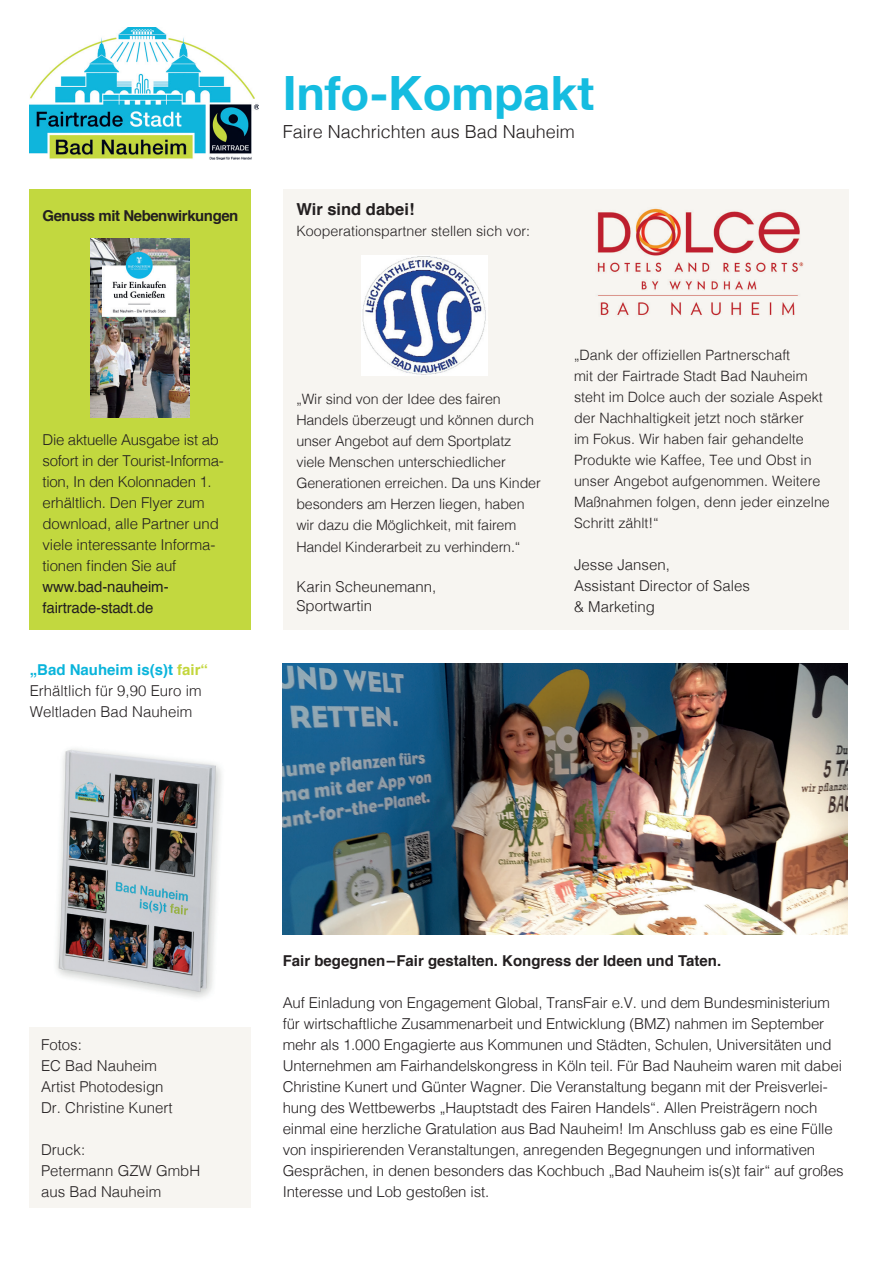
<style>
.page{position:relative;width:893px;height:1263px;background:#fff}
.page>*{position:absolute;margin:0;border:0;box-sizing:border-box;transform-origin:0 0}
.t1{font:700 47.25px "Helvetica Neue";color:#15bce0}
.t2{font:300 18px "Helvetica";color:#231f20}
.t3{font:700 16.5px "Helvetica";color:#231f20}
.t4{font:300 15px/21px "Helvetica";letter-spacing:-.01em;color:#231f20}
.t5{font:700 15px "Helvetica";color:#231f20}
.t6{font:15px/21px "Helvetica";letter-spacing:-.01em;color:#231f20}
.t7{font:700 15px "Helvetica";letter-spacing:-.03em;color:#231f20}
.t8{font:300 14.25px/21px "Helvetica";color:#231f20}
.s1{font-weight:700;color:#09b4db}
.s2{font-weight:700;color:#c3d63c}
</style>
<div class="page">
<img style="left:30px;top:28px;width:228px;height:132px">
<div style="left:30px;top:189px;width:221px;height:440px;background:#c2d83f"></div>
<div style="left:283px;top:189px;width:565px;height:440px;background:#f7f5f1"></div>
<img style="left:362px;top:255px;width:125px;height:121px">
<img style="left:597px;top:208px;width:207px;height:108px">
<img style="left:282px;top:663px;width:566px;height:271px">
<div style="left:30px;top:1027px;width:221px;height:180px;background:#f7f5f1"></div>
<img style="left:91px;top:239px;width:99px;height:178px">
<img style="left:56px;top:749px;width:166px;height:249px">
<p class="t7" style="left:43px;top:204px;width:197px">Genuss mit Nebenwirkungen</p>
<p class="t4" style="left:43px;top:428px;width:183px">Die aktuelle Ausgabe ist ab sofort in der Tourist-Informa&shy;tion, In den Kolonnaden 1. erhältlich. Den Flyer zum download, alle Partner und viele interessante Informa&shy;tionen finden Sie auf</p>
<p class="t6" style="left:43px;top:577px;width:128px">www.bad-nauheim&shy;fairtrade-stadt.de</p>
<p class="t4" style="left:30px;top:658px;width:180px"><span class="s1">„Bad Nauheim is(s)t</span> <span class="s2">fair“<br></span>Erhältlich für 9,90 Euro im<br>Weltladen Bad Nauheim</p>
<h1 class="t1" style="left:283px;top:56px;width:313px">Info-Kompakt</h1>
<p class="t2" style="left:283px;top:117px;width:294px">Faire Nachrichten aus Bad Nauheim</p>
<p class="t3" style="left:296px;top:196px;width:120px">Wir sind dabei!</p>
<p class="t8" style="left:296px;top:220px;width:235px">Kooperationspartner stellen sich vor:</p>
<p class="t8" style="left:296px;top:388px;width:246px">„Wir sind von der Idee des fairen Handels überzeugt und können durch unser Angebot auf dem Sportplatz viele Menschen unterschiedlicher Generationen erreichen. Da uns Kinder besonders am Herzen liegen, haben wir dazu die Möglichkeit, mit fairem Handel Kinderarbeit zu verhindern.“</p>
<p class="t4" style="left:296px;top:576px;width:142px;line-height:19.5px">Karin Scheunemann,<br>Sportwartin</p>
<p class="t8" style="left:574px;top:343px;width:257px">„Dank der offiziellen Partnerschaft<br>mit der Fairtrade Stadt Bad Nauheim steht im Dolce auch der soziale Aspekt der Nachhaltigkeit jetzt noch stärker<br>im Fokus. Wir haben fair gehandelte Produkte wie Kaffee, Tee und Obst in unser Angebot aufgenommen. Weitere Maßnahmen folgen, denn jeder einzelne Schritt zählt!“</p>
<p class="t4" style="left:574px;top:553px;width:177px">Jesse Jansen,<br>Assistant Director of Sales &amp; Marketing</p>
<p class="t4" style="left:41px;top:1033px;width:133px">Fotos:<br>EC Bad Nauheim<br>Artist Photodesign<br>Dr. Christine Kunert</p>
<p class="t4" style="left:41px;top:1138px;width:161px">Druck:<br>Petermann GZW GmbH aus Bad Nauheim</p>
<p class="t5" style="left:283px;top:948px;width:440px">Fair begegnen–Fair gestalten. Kongress der Ideen und Taten.</p>
<p class="t4" style="left:283px;top:991px;width:562px">Auf Einladung von Engagement Global, TransFair e.V. und dem Bundesministerium für wirtschaftliche Zusammenarbeit und Entwicklung (BMZ) nahmen im September mehr als 1.000 Engagierte aus Kommunen und Städten, Schulen, Universitäten und Unternehmen am Fairhandelskongress in Köln teil. Für Bad Nauheim waren mit dabei Christine Kunert und Günter Wagner. Die Veranstaltung begann mit der Preisverlei&shy;hung des Wettbewerbs „Hauptstadt des Fairen Handels“. Allen Preisträgern noch einmal eine herzliche Gratulation aus Bad Nauheim! Im Anschluss gab es eine Fülle von inspirierenden Veranstaltungen, anregenden Begegnungen und informativen Gesprächen, in denen besonders das Kochbuch „Bad Nauheim is(s)t fair“ auf großes Interesse und Lob gestoßen ist.</p>
</div>
